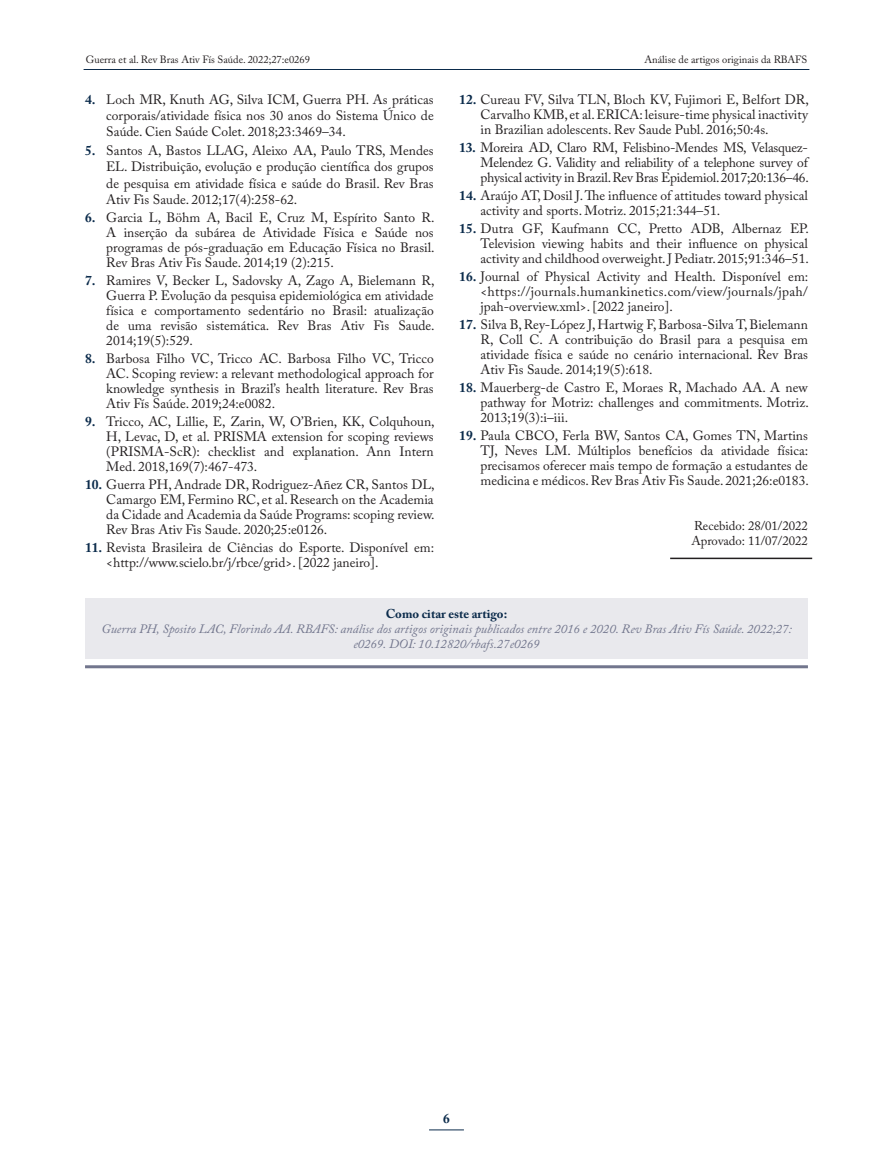
<style>
.page{position:relative;width:893px;height:1170px;background:#fff}
.page>*{position:absolute;margin:0;border:0;box-sizing:border-box;transform-origin:0 0}
.t1{font:13.5px/15px "Adobe Caslon Pro";color:#231f20;text-align:justify}
.t2{font:700 13.5px "Adobe Caslon Pro";color:#0b2b4b}
.t3{font:italic 12.75px/15px "Adobe Caslon Pro";color:#72768d;text-align:center}
.t4{font:12.75px/15px "Adobe Caslon Pro";color:#231f20}
.t5{font:700 12.75px "Adobe Caslon Pro";color:#0b2b4b}
.t6{font:10.5px "Adobe Caslon Pro";color:#231f20}
.s1{font-weight:700;color:#0b2b4b}
</style>
<div class="page">
<hr style="left:429px;top:1129px;width:35px;height:1px;background:#0b2b4b">
<hr style="left:84px;top:69px;width:725px;height:1px;background:#0b2b4b">
<div style="left:85px;top:598px;width:723px;height:60px;background:#e9e9ed"></div>
<hr style="left:85px;top:665px;width:723px;height:3px;background:#72768d">
<hr style="left:670px;top:557px;width:142px;height:2px;background:#231f20">
<p class="t6" style="left:86px;top:53px;width:226px">Guerra et al. Rev Bras Ativ Fís Saúde. 2022;27:e0269</p>
<p class="t6" style="left:644px;top:53px;width:164px">Análise de artigos originais da RBAFS</p>
<p class="t1" style="left:106px;top:91px;width:329px;line-height:16.2px;text-indent:-21px"><span class="s1">4.</span> Loch MR, Knuth AG, Silva ICM, Guerra PH. As práticas corporais/atividade física nos 30 anos do Sistema Único de Saúde. Cien Saúde Colet. 2018;23:3469–34.</p>
<p class="t1" style="left:106px;top:142px;width:329px;line-height:16.2px;text-indent:-21px"><span class="s1">5.</span> Santos A, Bastos LLAG, Aleixo AA, Paulo TRS, Mendes EL. Distribuição, evolução e produção científica dos grupos de pesquisa em atividade física e saúde do Brasil. Rev Bras Ativ Fis Saude. 2012;17(4):258-62.</p>
<p class="t1" style="left:106px;top:210px;width:330px;text-indent:-21px"><span class="s1">6.</span> Garcia L, Böhm A, Bacil E, Cruz M, Espírito Santo R.<br>A inserção da subárea de Atividade Física e Saúde nos programas de pós-graduação em Educação Física no Brasil.<br>Rev Bras Ativ Fis Saude. 2014;19 (2):215.</p>
<p class="t1" style="left:106px;top:272px;width:330px;text-indent:-21px"><span class="s1">7.</span> Ramires V, Becker L, Sadovsky A, Zago A, Bielemann R, Guerra P. Evolução da pesquisa epidemiológica em atividade física e comportamento sedentário no Brasil: atualização de uma revisão sistemática. Rev Bras Ativ Fis Saude.<br>2014;19(5):529.</p>
<p class="t1" style="left:106px;top:350px;width:329px;text-indent:-21px"><span class="s1">8.</span> Barbosa Filho VC, Tricco AC. Barbosa Filho VC, Tricco AC. Scoping review: a relevant methodological approach for knowledge synthesis in Brazil’s health literature. Rev Bras Ativ Fís Saúde. 2019;24:e0082.</p>
<p class="t1" style="left:106px;top:413px;width:330px;text-indent:-21px"><span class="s1">9.</span> Tricco, AC, Lillie, E, Zarin, W, O’Brien, KK, Colquhoun, H, Levac, D, et al. PRISMA extension for scoping reviews (PRISMA-ScR): checklist and explanation. Ann Intern Med. 2018,169(7):467-473.</p>
<p class="t1" style="left:106px;top:476px;width:330px;text-indent:-21px"><span class="s1">10.</span> Guerra PH, Andrade DR, Rodriguez-Añez CR, Santos DL, Camargo EM, Fermino RC, et al. Research on the Academia da Cidade and Academia da Saúde Programs: scoping review.<br>Rev Bras Ativ Fis Saude. 2020;25:e0126.</p>
<p class="t1" style="left:106px;top:539px;width:329px;text-indent:-21px"><span class="s1">11.</span> Revista Brasileira de Ciências do Esporte. Disponível em: &lt;http://www.scielo.br/j/rbce/grid&gt;. [2022 janeiro].</p>
<p class="t1" style="left:480px;top:91px;width:330px;text-indent:-21px"><span class="s1">12.</span> Cureau FV, Silva TLN, Bloch KV, Fujimori E, Belfort DR, Carvalho KMB, et al. ERICA: leisure-time physical inactivity in Brazilian adolescents. Rev Saude Publ. 2016;50:4s.</p>
<p class="t1" style="left:480px;top:139px;width:330px;text-indent:-21px"><span class="s1">13.</span> Moreira AD, Claro RM, Felisbino-Mendes MS, Velasquez-Melendez G. Validity and reliability of a telephone survey of physical activity in Brazil. Rev Bras Epidemiol. 2017;20:136–46.</p>
<p class="t1" style="left:480px;top:187px;width:329px;text-indent:-21px"><span class="s1">14.</span> Araújo AT, Dosil J. The influence of attitudes toward physical activity and sports. Motriz. 2015;21:344–51.</p>
<p class="t1" style="left:480px;top:220px;width:330px;text-indent:-21px"><span class="s1">15.</span> Dutra GF, Kaufmann CC, Pretto ADB, Albernaz EP.<br>Television viewing habits and their influence on physical activity and childhood overweight. J Pediatr. 2015;91:346–51.</p>
<p class="t1" style="left:480px;top:268px;width:329px;text-indent:-21px"><span class="s1">16.</span> Journal of Physical Activity and Health. Disponível em: &lt;https://journals.humankinetics.com/view/journals/jpah/ jpah-overview.xml&gt;. [2022 janeiro].</p>
<p class="t1" style="left:480px;top:316px;width:329px;text-indent:-21px"><span class="s1">17.</span> Silva B, Rey-López J, Hartwig F, Barbosa-Silva T, Bielemann R, Coll C. A contribuição do Brasil para a pesquisa em atividade física e saúde no cenário internacional. Rev Bras Ativ Fis Saude. 2014;19(5):618.</p>
<p class="t1" style="left:480px;top:379px;width:330px;text-indent:-21px"><span class="s1">18.</span> Mauerberg-de Castro E, Moraes R, Machado AA. A new pathway for Motriz: challenges and commitments. Motriz.<br>2013;19(3):i–iii.</p>
<p class="t1" style="left:480px;top:427px;width:330px;text-indent:-21px"><span class="s1">19.</span> Paula CBCO, Ferla BW, Santos CA, Gomes TN, Martins TJ, Neves LM. Múltiplos benefícios da atividade física: precisamos oferecer mais tempo de formação a estudantes de medicina e médicos. Rev Bras Ativ Fis Saude. 2021;26:e0183.</p>
<p class="t4" style="left:691px;top:518px;width:118px">Recebido: 28/01/2022<br>Aprovado: 11/07/2022</p>
<p class="t5" style="left:386px;top:606px;width:123px">Como citar este artigo:</p>
<p class="t3" style="left:101px;top:621px;width:692px">Guerra PH, Sposito LAC, Florindo AA. RBAFS: análise dos artigos originais publicados entre 2016 e 2020. Rev Bras Ativ Fís Saúde. 2022;27: e0269. DOI: 10.12820/rbafs.27e0269</p>
<p class="t2" style="left:443px;top:1110px;width:8px">6</p>
</div>
